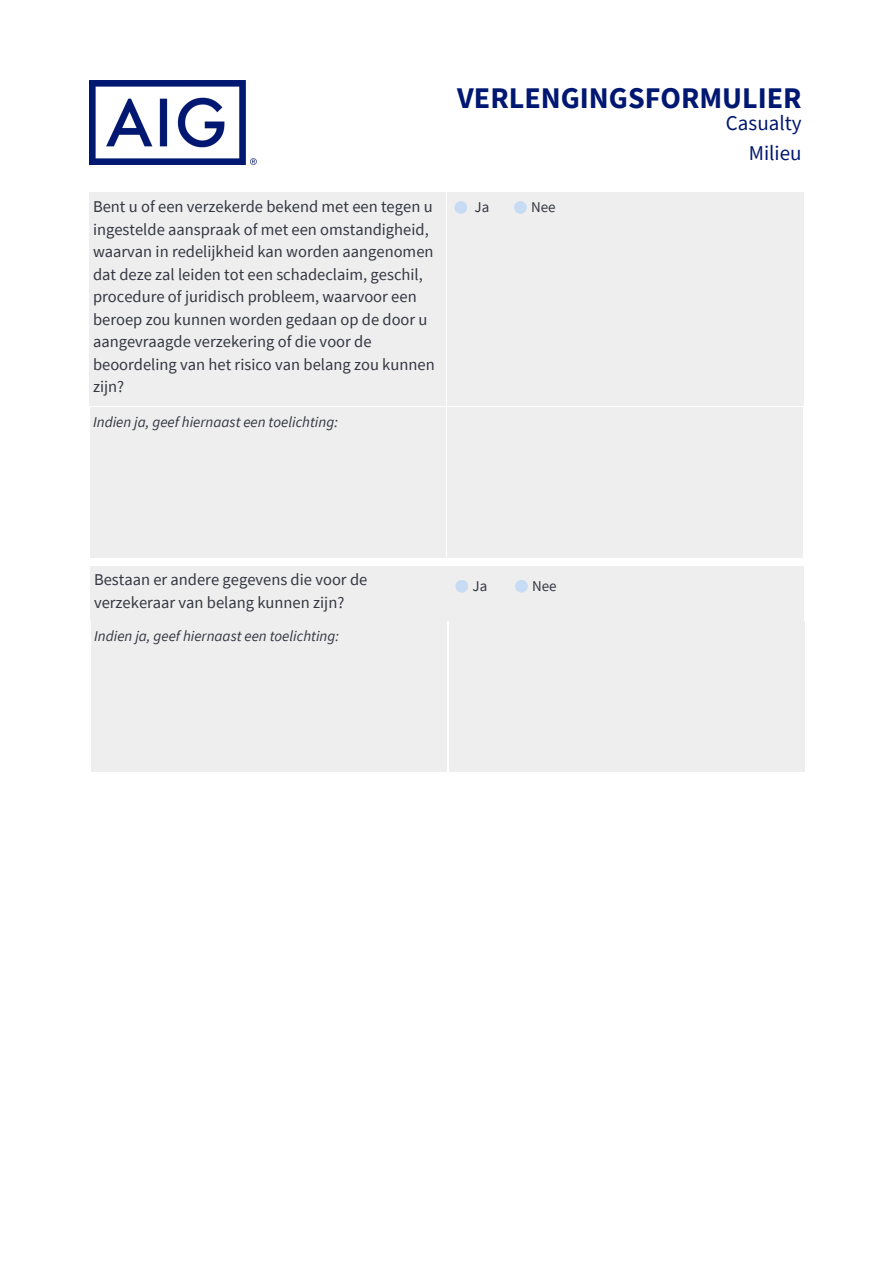
<style>
.page{position:relative;width:894px;height:1264px;background:#fff}
.page>*{position:absolute;margin:0;border:0;box-sizing:border-box;transform-origin:0 0}
.t1{font:700 30px "Source Sans Pro";color:#001871}
.t2{font:21px/29.2px "Source Sans Pro";color:#001871;text-align:right}
.t3{font:16.5px/22.5px "Source Sans Pro";color:#343741}
.t4{font:italic 15px "Source Sans Pro";color:#343741}
.t5{font:15px "Source Sans Pro";color:#343741}
</style>
<div class="page">
<img style="left:89px;top:80px;width:168px;height:85px">
<div style="left:447px;top:192px;width:355px;height:214px;background:#eee"></div>
<div style="left:90px;top:407px;width:355px;height:151px;background:#eee"></div>
<div style="left:89px;top:192px;width:356px;height:214px;background:#eee"></div>
<div style="left:454px;top:201px;width:13px;height:13px;background:#c7dbf4;border-radius:50%"></div>
<div style="left:514px;top:201px;width:12px;height:13px;background:#c7dbf4;border-radius:50%"></div>
<div style="left:447px;top:407px;width:356px;height:151px;background:#eee"></div>
<div style="left:448px;top:566px;width:355px;height:54px;background:#eee"></div>
<div style="left:91px;top:621px;width:356px;height:151px;background:#eee"></div>
<div style="left:90px;top:566px;width:356px;height:54px;background:#eee"></div>
<div style="left:455px;top:580px;width:13px;height:12px;background:#c7dbf4;border-radius:50%"></div>
<div style="left:515px;top:580px;width:12px;height:12px;background:#c7dbf4;border-radius:50%"></div>
<div style="left:448px;top:621px;width:356px;height:151px;background:#eee"></div>
<h1 class="t1" style="left:457px;top:78px;width:346px">VERLENGINGSFORMULIER</h1>
<h2 class="t2" style="left:725px;top:108px;width:77px">Casualty<br>Milieu</h2>
<p class="t3" style="left:93px;top:195px;width:343px">Bent u of een verzekerde bekend met een tegen u ingestelde aanspraak of met een omstandigheid, waarvan in redelijkheid kan worden aangenomen dat deze zal leiden tot een schadeclaim, geschil, procedure of juridisch probleem, waarvoor een beroep zou kunnen worden gedaan op de door u aangevraagde verzekering of die voor de beoordeling van het risico van belang zou kunnen zijn?</p>
<p class="t5" style="left:474px;top:197px;width:16px">Ja</p>
<p class="t5" style="left:531px;top:197px;width:26px">Nee</p>
<p class="t4" style="left:93px;top:412px;width:246px">Indien ja, geef hiernaast een toelichting:</p>
<p class="t3" style="left:94px;top:568px;width:275px">Bestaan er andere gegevens die voor de verzekeraar van belang kunnen zijn?</p>
<p class="t5" style="left:472px;top:576px;width:16px">Ja</p>
<p class="t5" style="left:532px;top:576px;width:26px">Nee</p>
<p class="t4" style="left:94px;top:626px;width:246px">Indien ja, geef hiernaast een toelichting:</p>
</div>
